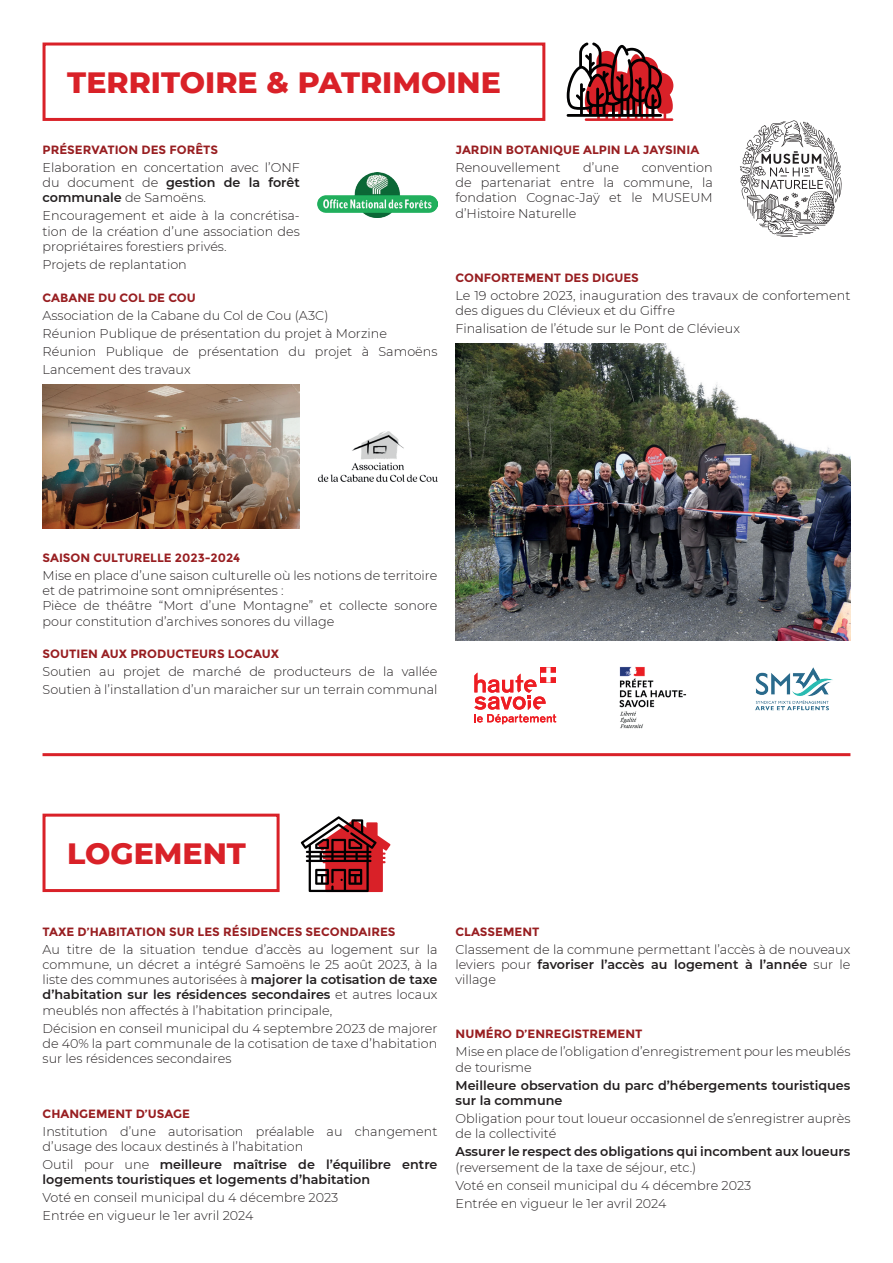
<style>
.page{position:relative;width:893px;height:1263px;background:#fff}
.page>*{position:absolute;margin:0;border:0;box-sizing:border-box;transform-origin:0 0}
.t1{font:800 30px "Montserrat";color:#d92128}
.t2{font:300 12.75px/15.3px "Montserrat";color:#231f20}
.t3{font:600 12.75px/15.3px "Montserrat";color:#231f20}
.t4{font:700 12px "Montserrat";color:#981e21}
.s1{font-weight:600}
.s2{font-weight:300}
</style>
<div class="page">
<div style="left:43px;top:43px;width:502px;height:78px;border:3px solid #d92128"></div>
<div style="left:43px;top:814px;width:237px;height:78px;border:3px solid #d92128"></div>
<img style="left:43px;top:385px;width:257px;height:144px">
<img style="left:318px;top:431px;width:119px;height:51px">
<img style="left:455px;top:344px;width:395px;height:296px">
<hr style="left:43px;top:753px;width:807px;height:3px;background:#d92128">
<svg style="left:567px;top:42px;width:106px;height:79px"></svg>
<svg style="left:301px;top:816px;width:89px;height:76px"></svg>
<svg style="left:740px;top:120px;width:102px;height:117px"></svg>
<img style="left:755px;top:667px;width:78px;height:44px">
<img style="left:619px;top:666px;width:68px;height:63px">
<svg style="left:474px;top:667px;width:82px;height:57px"></svg>
<img style="left:318px;top:173px;width:119px;height:45px">
<h1 class="t1" style="left:67px;top:60px;width:435px">TERRITOIRE &amp; PATRIMOINE</h1>
<p class="t4" style="left:43px;top:142px;width:177px">PRÉSERVATION DES FORÊTS</p>
<p class="t2" style="left:43px;top:159px;width:259px;text-align:justify">Elaboration en concertation avec l’ONF du document de <span class="s1">gestion de la forêt communale</span> de Samoëns.</p>
<p class="t2" style="left:43px;top:208px;width:259px;text-align:justify">Encouragement et aide à la concrétisa&shy;tion de la création d’une association des propriétaires forestiers privés.</p>
<p class="t2" style="left:43px;top:256px;width:146px">Projets de replantation</p>
<p class="t4" style="left:43px;top:291px;width:155px">CABANE DU COL DE COU</p>
<p class="t2" style="left:43px;top:306px;width:396px;line-height:18px">Association de la Cabane du Col de Cou (A3C)<br>Réunion Publique de présentation du projet à Morzine Réunion Publique de présentation du projet à Samoëns Lancement des travaux</p>
<p class="t4" style="left:455px;top:142px;width:245px">JARDIN BOTANIQUE ALPIN LA JAYSINIA</p>
<p class="t2" style="left:455px;top:159px;width:107px">Renouvellement</p>
<p class="t2" style="left:583px;top:159px;width:37px">d’une</p>
<p class="t2" style="left:455px;top:159px;width:259px;text-align:justify;text-indent:186px">convention de partenariat entre la commune, la fondation Cognac-Jaÿ et le MUSEUM d’Histoire Naturelle</p>
<p class="t4" style="left:455px;top:271px;width:185px">CONFORTEMENT DES DIGUES</p>
<p class="t2" style="left:455px;top:287px;width:396px">Le 19 octobre 2023, inauguration des travaux de confortement des digues du Clévieux et du Giffre</p>
<p class="t2" style="left:455px;top:321px;width:286px">Finalisation de l’étude sur le Pont de Clévieux</p>
<p class="t4" style="left:43px;top:550px;width:199px">SAISON CULTURELLE 2023-2024</p>
<p class="t2" style="left:43px;top:567px;width:396px">Mise en place d’une saison culturelle où les notions de territoire et de patrimoine sont omniprésentes :<br>Pièce de théâtre “Mort d’une Montagne” et collecte sonore pour constitution d’archives sonores du village</p>
<p class="t4" style="left:43px;top:647px;width:238px">SOUTIEN AUX PRODUCTEURS LOCAUX</p>
<p class="t2" style="left:43px;top:662px;width:396px;line-height:18px">Soutien au projet de marché de producteurs de la vallée<br>Soutien à l’installation d’un maraicher sur un terrain communal</p>
<h1 class="t1" style="left:67px;top:831px;width:180px">LOGEMENT</h1>
<p class="t4" style="left:43px;top:924px;width:354px">TAXE D’HABITATION SUR LES RÉSIDENCES SECONDAIRES</p>
<p class="t2" style="left:43px;top:941px;width:396px;text-align:justify">Au titre de la situation tendue d’accès au logement sur la commune, un décret a intégré Samoëns le 25 août 2023, à la liste des communes autorisées à <span class="s1">majorer la cotisation de taxe d’habitation sur les résidences secondaires</span> et autres locaux meublés non affectés à l’habitation principale,</p>
<p class="t2" style="left:43px;top:1020px;width:396px;text-align:justify">Décision en conseil municipal du 4 septembre 2023 de majorer de 40% la part communale de la cotisation de taxe d’habitation sur les résidences secondaires</p>
<p class="t4" style="left:43px;top:1106px;width:149px">CHANGEMENT D’USAGE</p>
<p class="t2" style="left:43px;top:1123px;width:396px">Institution d’une autorisation préalable au changement d’usage des locaux destinés à l’habitation</p>
<p class="t3" style="left:43px;top:1156px;width:396px"><span class="s2">Outil pour une</span> meilleure maîtrise de l’équilibre entre logements touristiques et logements d’habitation</p>
<p class="t2" style="left:43px;top:1188px;width:297px;line-height:18px">Voté en conseil municipal du 4 décembre 2023<br>Entrée en vigueur le 1er avril 2024</p>
<p class="t4" style="left:455px;top:924px;width:86px">CLASSEMENT</p>
<p class="t2" style="left:455px;top:941px;width:396px;text-align:justify">Classement de la commune permettant l’accès à de nouveaux leviers pour <span class="s1">favoriser l’accès au logement à l’année</span> sur le village</p>
<p class="t4" style="left:456px;top:1027px;width:188px">NUMÉRO D’ENREGISTREMENT</p>
<p class="t2" style="left:456px;top:1044px;width:396px">Mise en place de l’obligation d’enregistrement pour les meublés de tourisme</p>
<p class="t3" style="left:456px;top:1077px;width:396px">Meilleure observation du parc d’hébergements touristiques sur la commune</p>
<p class="t2" style="left:456px;top:1110px;width:396px">Obligation pour tout loueur occasionnel de s’enregistrer auprès de la collectivité</p>
<p class="t3" style="left:456px;top:1143px;width:396px">Assurer le respect des obligations qui incombent aux loueurs</p>
<p class="t2" style="left:456px;top:1157px;width:297px;line-height:18px">(reversement de la taxe de séjour, etc.)<br>Voté en conseil municipal du 4 décembre 2023<br>Entrée en vigueur le 1er avril 2024</p>
</div>
